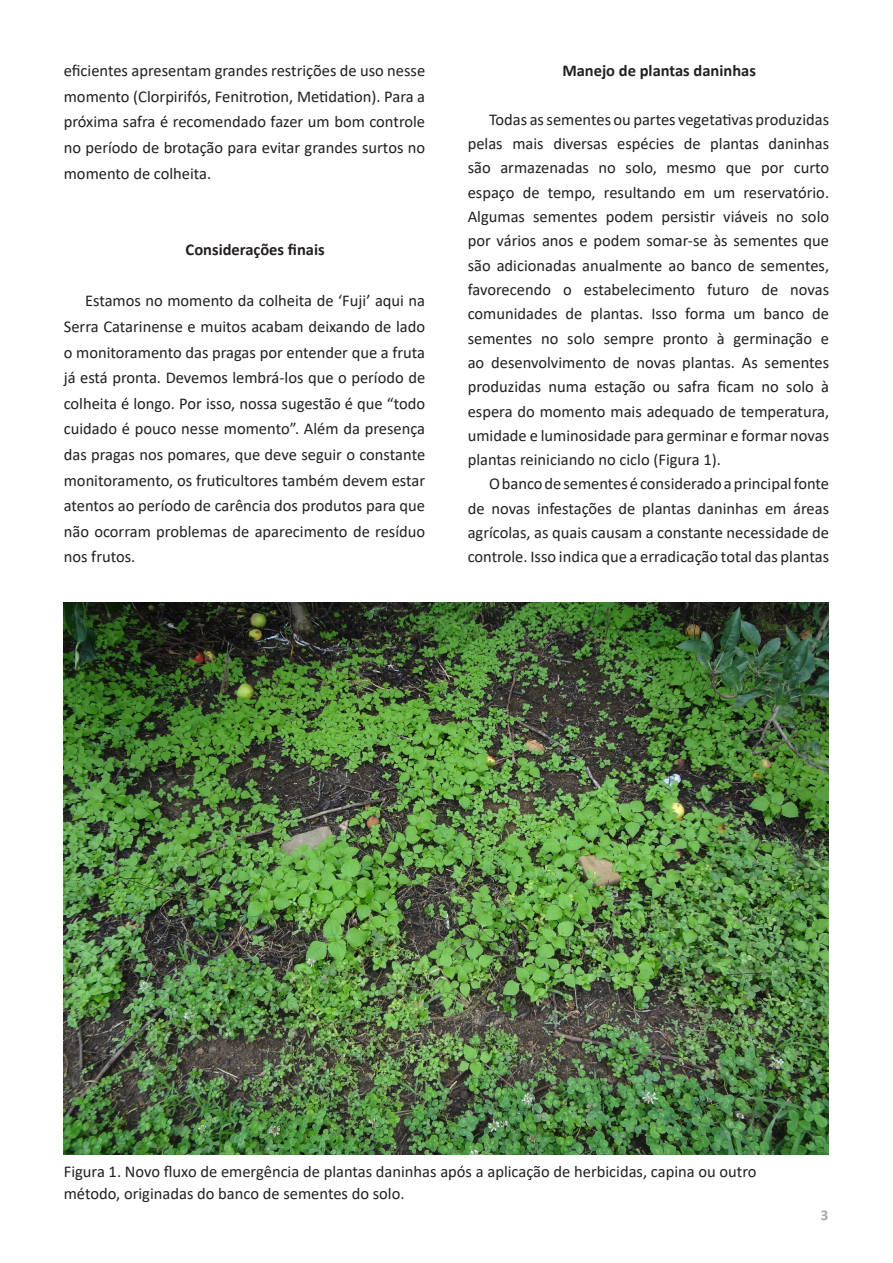
<style>
.page{position:relative;width:893px;height:1263px;background:#fff}
.page>*{position:absolute;margin:0;border:0;box-sizing:border-box;transform-origin:0 0}
.t1{font:16.5px/24.3px "Calibri";color:#231f20;text-align:justify}
.t2{font:700 16.5px "Calibri";color:#231f20}
.t3{font:700 15px "Calibri";color:#a8a9ad}
</style>
<div class="page">
<img style="left:64px;top:602px;width:764px;height:553px">
<p class="t1" style="left:64px;top:57px;width:363px;line-height:25.7px">eficientes apresentam grandes restrições de uso nesse momento (Clorpirifós, Fenitrotion, Metidation). Para a próxima safra é recomendado fazer um bom controle no período de brotação para evitar grandes surtos no momento de colheita.</p>
<p class="t2" style="left:186px;top:238px;width:141px">Considerações finais</p>
<p class="t1" style="left:64px;top:288px;width:363px;line-height:25.7px;text-indent:21px">Estamos no momento da colheita de ‘Fuji’ aqui na Serra Catarinense e muitos acabam deixando de lado o monitoramento das pragas por entender que a fruta já está pronta. Devemos lembrá-los que o período de colheita é longo. Por isso, nossa sugestão é que “todo cuidado é pouco nesse momento”. Além da presença das pragas nos pomares, que deve seguir o constante monitoramento, os fruticultores também devem estar atentos ao período de carência dos produtos para que não ocorram problemas de aparecimento de resíduo nos frutos.</p>
<p class="t2" style="left:562px;top:59px;width:195px">Manejo de plantas daninhas</p>
<p class="t1" style="left:468px;top:107px;width:363px;text-indent:21px">Todas as sementes ou partes vegetativas produzidas pelas mais diversas espécies de plantas daninhas são armazenadas no solo, mesmo que por curto espaço de tempo, resultando em um reservatório.<br>Algumas sementes podem persistir viáveis no solo por vários anos e podem somar-se às sementes que são adicionadas anualmente ao banco de sementes, favorecendo o estabelecimento futuro de novas comunidades de plantas. Isso forma um banco de sementes no solo sempre pronto à germinação e ao desenvolvimento de novas plantas. As sementes produzidas numa estação ou safra ficam no solo à espera do momento mais adequado de temperatura, umidade e luminosidade para germinar e formar novas plantas reiniciando no ciclo (Figura 1).</p>
<p class="t1" style="left:468px;top:471px;width:363px;text-indent:21px">O banco de sementes é considerado a principal fonte de novas infestações de plantas daninhas em áreas agrícolas, as quais causam a constante necessidade de controle. Isso indica que a erradicação total das plantas</p>
<p class="t1" style="left:64px;top:1159px;width:694px;line-height:22.5px">Figura 1. Novo fluxo de emergência de plantas daninhas após a aplicação de herbicidas, capina ou outro método, originadas do banco de sementes do solo.</p>
<p class="t3" style="left:821px;top:1204px;width:9px">3</p>
</div>
